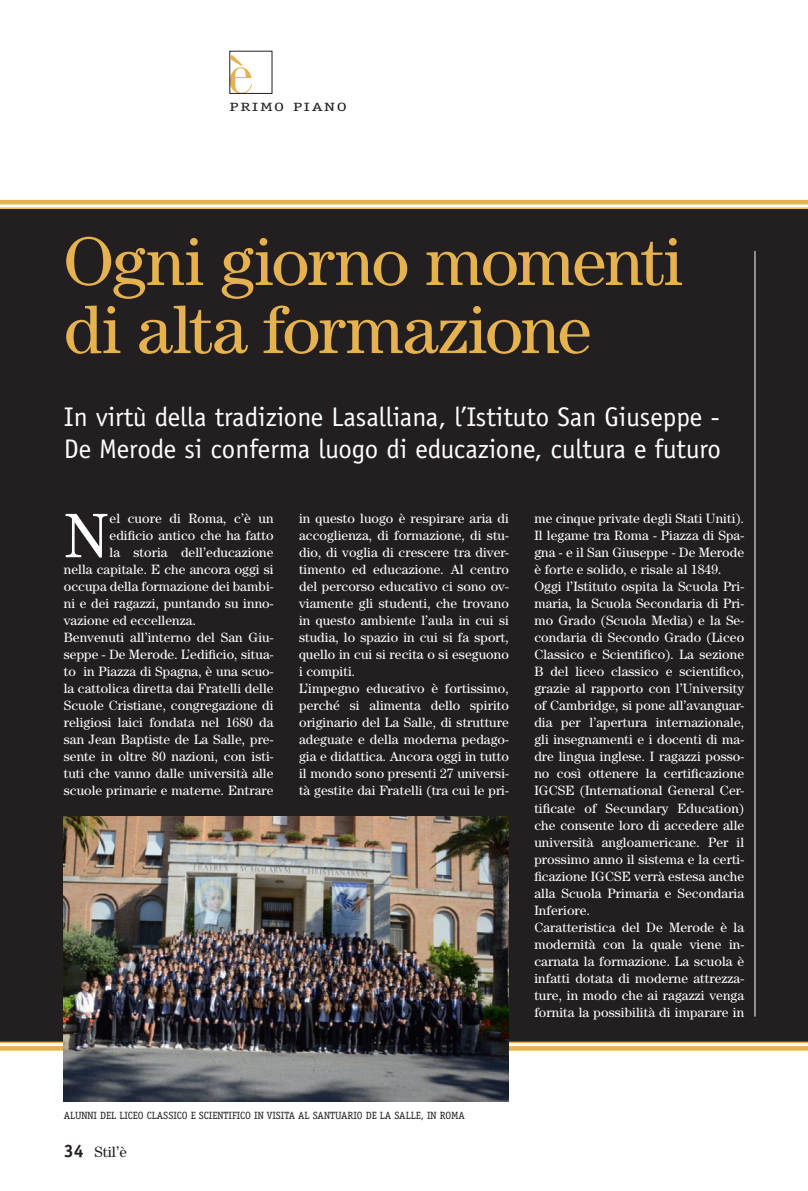
<style>
.page{position:relative;width:808px;height:1191px;background:#fff}
.page>*{position:absolute;margin:0;border:0;box-sizing:border-box;transform-origin:0 0}
.t1{font:69px/68.1px "Century Std";letter-spacing:-.025em;color:#e5b24f}
.t2{font:63px "Century Std";color:#fff}
.t3{font:27px/32.4px "Officina Sans Std";color:#fff}
.t4{font:15px "Century Std";color:#231f20}
.t5{font:13.5px/17px "Century Std";letter-spacing:.005em;color:#fff}
.t6{font:12px "Officina Serif Std";letter-spacing:.1em;color:#231f20;scale:1.5 1}
.t7{font:10.5px "Officina Serif Std";color:#231f20}
.s1{font-family:"Officina Serif Std";font-weight:700;font-size:18px}
</style>
<div class="page">
<div style="left:0;top:209px;width:808px;height:832px;background:#231f20"></div>
<svg style="left:230px;top:55px;width:22px;height:39px"></svg>
<hr style="left:755px;top:251px;width:1px;height:765px;background:#fff">
<hr style="left:0;top:200px;width:808px;height:4px;background:#e5b24f">
<hr style="left:0;top:207px;width:808px;height:2px;background:#e5b24f">
<hr style="left:0;top:1041px;width:808px;height:2px;background:#e5b24f">
<svg style="left:0;top:1046px;width:808px;height:4px"></svg>
<img style="left:64px;top:816px;width:445px;height:285px">
<p class="t6" style="left:230px;top:100px;width:80px">PRIMO PIANO</p>
<h1 class="t1" style="left:64px;top:226px;width:621px">Ogni giorno momenti di alta formazione</h1>
<h3 class="t3" style="left:64px;top:400px;width:659px">In virtù della tradizione Lasalliana, l’Istituto San Giuseppe -<br>De Merode si conferma luogo di educazione, cultura e futuro</h3>
<h2 class="t2" style="left:64px;top:499px;width:47px">N</h2>
<p class="t5" style="left:110px;top:510px;width:165px">el cuore di Roma, c’è un</p>
<p class="t5" style="left:110px;top:527px;width:165px">edificio antico che ha fatto</p>
<p class="t5" style="left:110px;top:544px;width:165px">la storia dell’educazione</p>
<p class="t5" style="left:64px;top:561px;width:211px">nella capitale. E che ancora oggi si</p>
<p class="t5" style="left:64px;top:578px;width:211px">occupa della formazione dei bambi-</p>
<p class="t5" style="left:64px;top:595px;width:211px">ni e dei ragazzi, puntando su inno-</p>
<p class="t5" style="left:64px;top:612px;width:134px">vazione ed eccellenza.</p>
<p class="t5" style="left:64px;top:629px;width:211px">Benvenuti all’interno del San Giu-</p>
<p class="t5" style="left:64px;top:646px;width:211px">seppe - De Merode. L’edificio, situa-</p>
<p class="t5" style="left:64px;top:663px;width:211px">to in Piazza di Spagna, è una scuo-</p>
<p class="t5" style="left:64px;top:680px;width:211px">la cattolica diretta dai Fratelli delle</p>
<p class="t5" style="left:64px;top:697px;width:211px">Scuole Cristiane, congregazione di</p>
<p class="t5" style="left:64px;top:714px;width:211px">religiosi laici fondata nel 1680 da</p>
<p class="t5" style="left:64px;top:731px;width:211px">san Jean Baptiste de La Salle, pre-</p>
<p class="t5" style="left:64px;top:748px;width:211px">sente in oltre 80 nazioni, con isti-</p>
<p class="t5" style="left:64px;top:765px;width:211px">tuti che vanno dalle università alle</p>
<p class="t5" style="left:64px;top:782px;width:211px">scuole primarie e materne. Entrare</p>
<p class="t5" style="left:299px;top:510px;width:211px">in questo luogo è respirare aria di accoglienza, di formazione, di stu&shy;dio, di voglia di crescere tra diver&shy;timento ed educazione. Al centro del percorso educativo ci sono ov&shy;viamente gli studenti, che trovano in questo ambiente l’aula in cui si studia, lo spazio in cui si fa sport, quello in cui si recita o si eseguono i compiti.<br>L’impegno educativo è fortissimo, perché si alimenta dello spirito originario del La Salle, di strutture adeguate e della moderna pedago&shy;gia e didattica. Ancora oggi in tutto il mondo sono presenti 27 universi&shy;tà gestite dai Fratelli (tra cui le pri-</p>
<p class="t5" style="left:534px;top:510px;width:211px">me cinque private degli Stati Uniti).<br>Il legame tra Roma - Piazza di Spa&shy;gna - e il San Giuseppe - De Merode è forte e solido, e risale al 1849.<br>Oggi l’Istituto ospita la Scuola Pri&shy;maria, la Scuola Secondaria di Pri&shy;mo Grado (Scuola Media) e la Se&shy;condaria di Secondo Grado (Liceo Classico e Scientifico). La sezione B del liceo classico e scientifico, grazie al rapporto con l’University of Cambridge, si pone all’avanguar&shy;dia per l’apertura internazionale, gli insegnamenti e i docenti di ma&shy;dre lingua inglese. I ragazzi posso&shy;no così ottenere la certificazione IGCSE (International General Cer&shy;tificate of Secundary Education) che consente loro di accedere alle università angloamericane. Per il prossimo anno il sistema e la certi&shy;ficazione IGCSE verrà estesa anche alla Scuola Primaria e Secondaria Inferiore.<br>Caratteristica del De Merode è la modernità con la quale viene in&shy;carnata la formazione. La scuola è infatti dotata di moderne attrezza&shy;ture, in modo che ai ragazzi venga fornita la possibilità di imparare in</p>
<p class="t7" style="left:64px;top:1109px;width:402px">ALUNNI DEL LICEO CLASSICO E SCIENTIFICO IN VISITA AL SANTUARIO DE LA SALLE, IN ROMA</p>
<p class="t4" style="left:64px;top:1142px;width:65px"><span class="s1">34</span> Stil’è</p>
</div>
